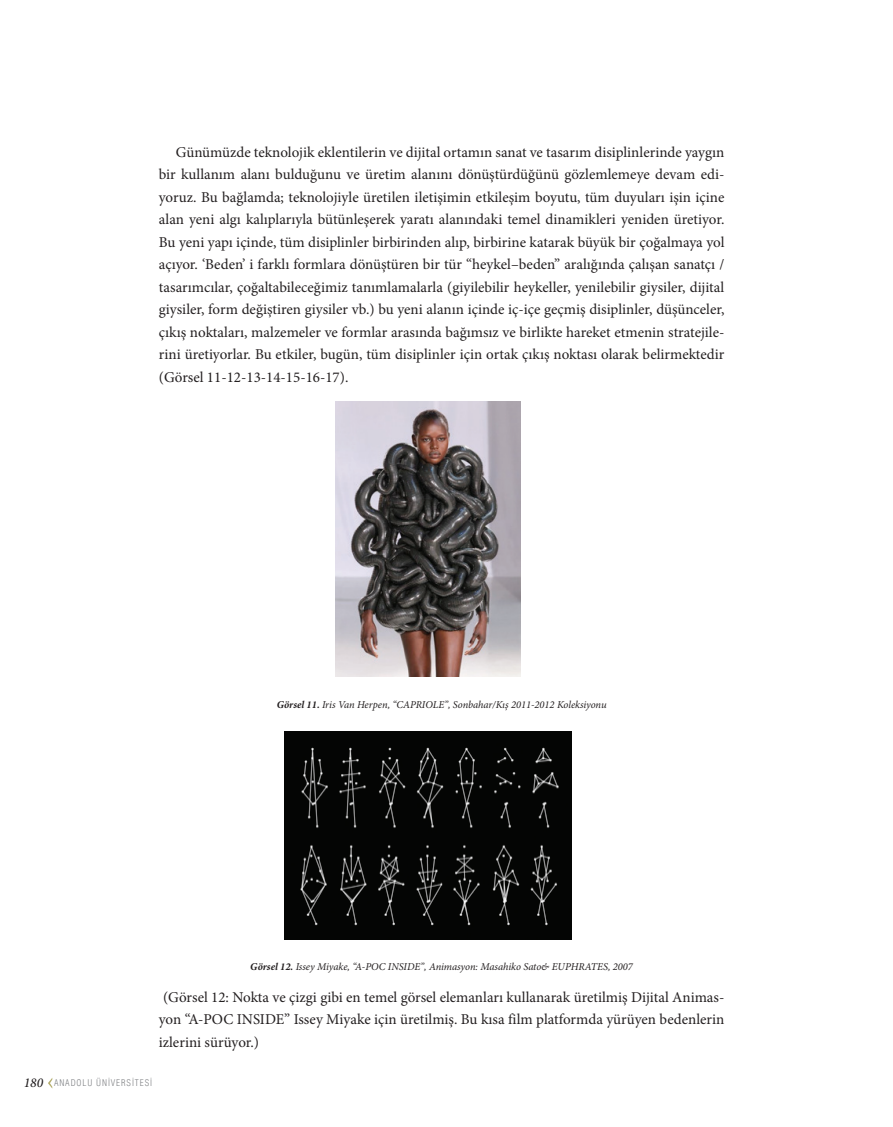
<style>
.page{position:relative;width:893px;height:1127px;background:#fff}
.page>*{position:absolute;margin:0;border:0;box-sizing:border-box;transform-origin:0 0}
.t1{font:15px/22.5px "Minion Pro";color:#231f20;text-align:justify}
.t2{font:italic 10.5px "Minion Pro";letter-spacing:-.005em;color:#231f20}
.t3{font:300 condensed 9px "Helvetica";letter-spacing:.1em;color:#808285}
.s1{font-weight:700}
.s2{font-family:"Minion Pro";font-weight:500;font-style:italic;font-stretch:normal;font-size:13.5px;color:#231f20}
</style>
<div class="page">
<svg style="left:48px;top:1078px;width:4px;height:10px"></svg>
<img style="left:336px;top:402px;width:184px;height:275px">
<img style="left:284px;top:731px;width:288px;height:208px">
<p class="t1" style="left:159px;top:141px;width:567px;text-indent:17px">Günümüzde teknolojik eklentilerin ve dijital ortamın sanat ve tasarım disiplinlerinde yaygın bir kullanım alanı bulduğunu ve üretim alanını dönüştürdüğünü gözlemlemeye devam edi&shy;yoruz. Bu bağlamda; teknolojiyle üretilen iletişimin etkileşim boyutu, tüm duyuları işin içine alan yeni algı kalıplarıyla bütünleşerek yaratı alanındaki temel dinamikleri yeniden üretiyor.<br>Bu yeni yapı içinde, tüm disiplinler birbirinden alıp, birbirine katarak büyük bir çoğalmaya yol açıyor. ‘Beden’ i farklı formlara dönüştüren bir tür “heykel–beden” aralığında çalışan sanatçı / tasarımcılar, çoğaltabileceğimiz tanımlamalarla (giyilebilir heykeller, yenilebilir giysiler, dijital giysiler, form değiştiren giysiler vb.) bu yeni alanın içinde iç-içe geçmiş disiplinler, düşünceler, çıkış noktaları, malzemeler ve formlar arasında bağımsız ve birlikte hareket etmenin stratejile&shy;rini üretiyorlar. Bu etkiler, bugün, tüm disiplinler için ortak çıkış noktası olarak belirmektedir (Görsel 11-12-13-14-15-16-17).</p>
<p class="t2" style="left:277px;top:698px;width:331px"><span class="s1">Görsel 11.</span> Iris Van Herpen, “CAPRIOLE”, Sonbahar/Kış 2011-2012 Koleksiyonu</p>
<p class="t2" style="left:250px;top:959px;width:384px"><span class="s1">Görsel 12.</span> Issey Miyake, “A-POC INSIDE”, Animasyon: Masahiko Sato&amp; EUPHRATES, 2007</p>
<p class="t1" style="left:159px;top:986px;width:567px">(Görsel 12: Nokta ve çizgi gibi en temel görsel elemanları kullanarak üretilmiş Dijital Animas&shy;yon “A-POC INSIDE” Issey Miyake için üretilmiş. Bu kısa film platformda yürüyen bedenlerin izlerini sürüyor.)</p>
<p class="t3" style="left:24px;top:1078px;width:130px"><span class="s2">180</span> ANADOLU ÜNİVERSİTESİ</p>
</div>
